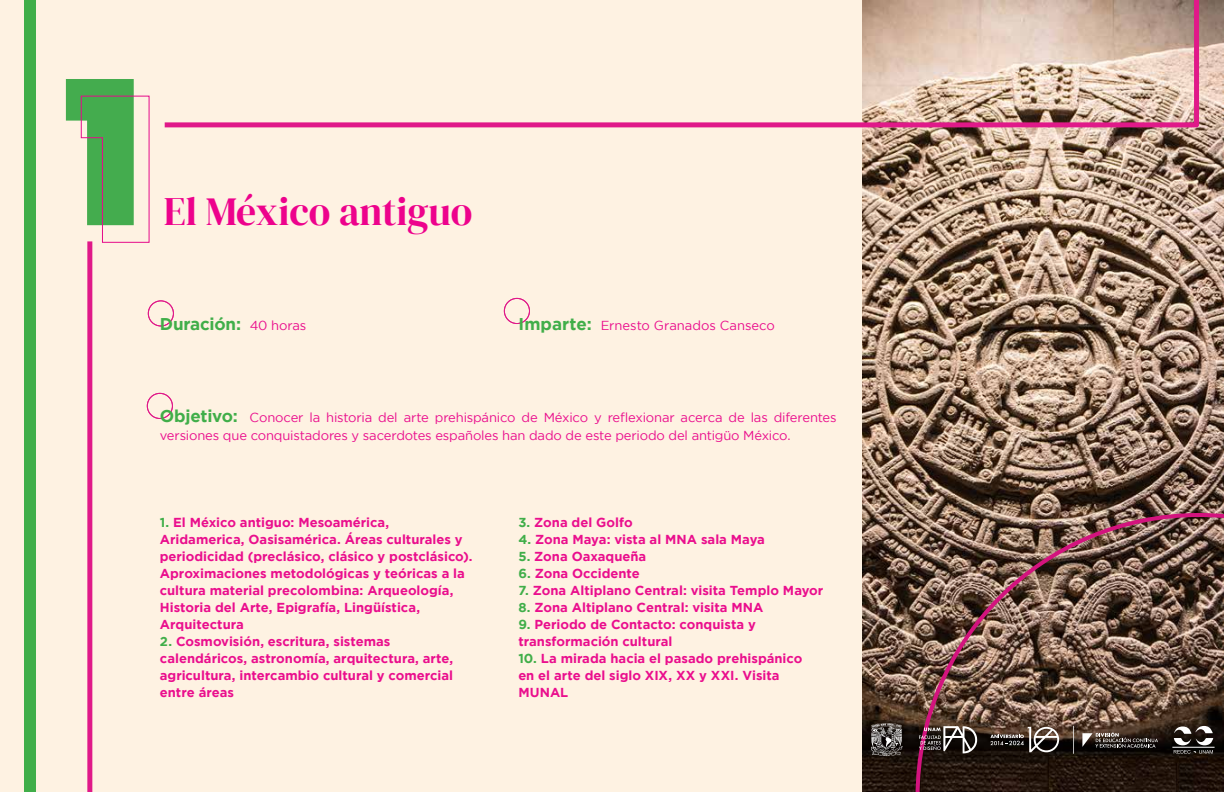
<style>
.page{position:relative;width:1224px;height:792px;background:#fef2e2}
.page>*{position:absolute;margin:0;border:0;box-sizing:border-box;transform-origin:0 0}
.t1{font:900 200px "Poppins";color:#44ac4e}
.t2{font:40px "DM Serif Display";color:#ed028c}
.t3{font:700 17px "Gotham";letter-spacing:-.01em;color:#40ae49}
.t4{font:700 13px/17px "Gotham";color:#ea0e8d}
.t5{font:13px/18px "Gotham";letter-spacing:-.01em;color:#ea0e8d}
.s1{font-weight:400;font-size:13px;color:#ea0e8d}
.s2{font-weight:700;font-size:17px;color:#40ae49}
.s3{color:#40ae49}
</style>
<div class="page">
<img style="left:863px;top:0;width:361px;height:792px">
<div style="left:24px;top:0;width:12px;height:792px;background:#40ae49"></div>
<svg style="left:164px;top:0;width:1038px;height:130px"></svg>
<div style="left:504px;top:298px;width:26px;height:26px;border:1px solid #e01989;border-radius:50%"></div>
<div style="left:147px;top:393px;width:26px;height:26px;border:1px solid #e01989;border-radius:50%"></div>
<div style="left:148px;top:301px;width:26px;height:25px;border:1px solid #e01989;border-radius:50%"></div>
<div style="left:87px;top:241px;width:5px;height:551px;background:#e01989"></div>
<svg style="left:80px;top:95px;width:70px;height:148px"></svg>
<svg style="left:916px;top:513px;width:308px;height:279px;background:#654c41"></svg>
<svg style="left:871px;top:723px;width:32px;height:33px"></svg>
<svg style="left:919px;top:726px;width:59px;height:27px;background:#604f52"></svg>
<svg style="left:1073px;top:726px;width:1px;height:28px"></svg>
<svg style="left:1082px;top:732px;width:76px;height:16px"></svg>
<svg style="left:1174px;top:726px;width:39px;height:28px"></svg>
<hr style="left:1172px;top:747px;width:43px;height:1px;background:#fff">
<svg style="left:990px;top:727px;width:69px;height:25px;background:#5a504a"></svg>
<h1 class="t1" style="left:64px;top:39px;width:81px">1</h1>
<h2 class="t2" style="left:164px;top:188px;width:310px">El México antiguo</h2>
<h3 class="t3" style="left:160px;top:315px;width:148px">Duración: <span class="s1">40 horas</span></h3>
<p class="t5" style="left:519px;top:317px;width:258px"><span class="s2">Imparte:</span> Ernesto Granados Canseco</p>
<p class="t5" style="left:160px;top:409px;width:678px"><span class="s2">Objetivo:</span> Conocer la historia del arte prehispánico de México y reflexionar acerca de las diferentes versiones que conquistadores y sacerdotes españoles han dado de este periodo del antigüo México.</p>
<p class="t4" style="left:160px;top:514px;width:314px"><span class="s3">1.</span> El México antiguo: Mesoamérica, Aridamerica, Oasisamérica. Áreas culturales y periodicidad (preclásico, clásico y postclásico).<br>Aproximaciones metodológicas y teóricas a la cultura material precolombina: Arqueología, Historia del Arte, Epigrafía, Lingüística, Arquitectura</p>
<p class="t4" style="left:160px;top:633px;width:295px"><span class="s3">2.</span> Cosmovisión, escritura, sistemas calendáricos, astronomía, arquitectura, arte, agricultura, intercambio cultural y comercial entre áreas</p>
<p class="t4" style="left:518px;top:514px;width:116px"><span class="s3">3.</span> Zona del Golfo</p>
<p class="t4" style="left:518px;top:531px;width:248px"><span class="s3">4.</span> Zona Maya: vista al MNA sala Maya</p>
<p class="t4" style="left:518px;top:548px;width:130px"><span class="s3">5.</span> Zona Oaxaqueña</p>
<p class="t4" style="left:518px;top:565px;width:123px"><span class="s3">6.</span> Zona Occidente</p>
<p class="t4" style="left:518px;top:582px;width:306px"><span class="s3">7.</span> Zona Altiplano Central: visita Templo Mayor</p>
<p class="t4" style="left:518px;top:599px;width:247px"><span class="s3">8.</span> Zona Altiplano Central: visita MNA</p>
<p class="t4" style="left:518px;top:616px;width:239px"><span class="s3">9.</span> Periodo de Contacto: conquista y transformación cultural</p>
<p class="t4" style="left:518px;top:650px;width:286px"><span class="s3">10.</span> La mirada hacia el pasado prehispánico en el arte del siglo XIX, XX y XXI. Visita<br>MUNAL</p>
</div>
